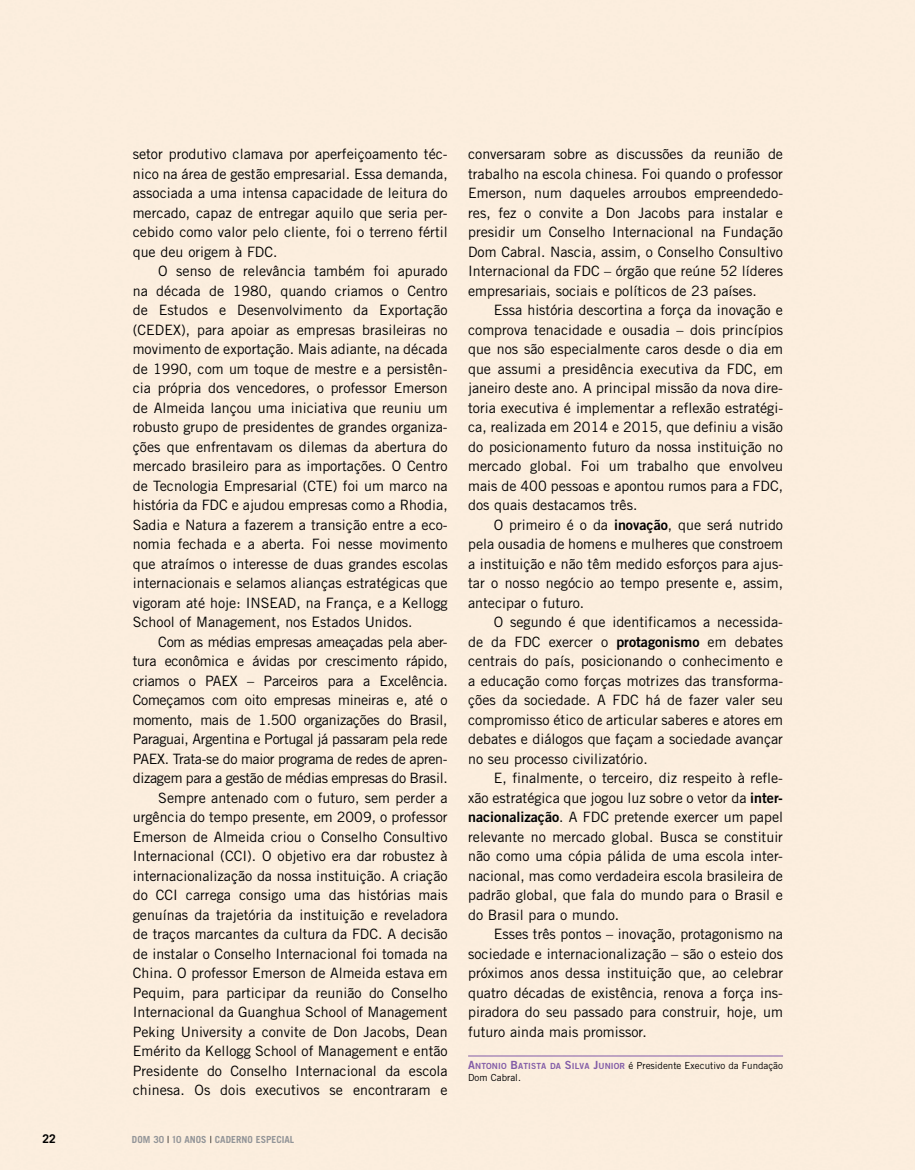
<style>
.page{position:relative;width:915px;height:1170px;background:#fff}
.page>*{position:absolute;margin:0;border:0;box-sizing:border-box;transform-origin:0 0}
.t1{font:14.25px/19.5px "Trade Gothic LT Std";color:#000;text-align:justify}
.t2{font:700 12px "Trade Gothic LT Std";color:#000}
.t3{font:9.75px/12.3px "Trade Gothic LT Std";color:#000}
.t4{font:700 9.75px "Trade Gothic LT Std";color:#939598}
.s1{font-weight:400;color:#000}
.s2{font-family:"Trade Gothic LT Std Bd 2"}
.s3{font-family:"Trade Gothic LT Std Bd 2";font-size:11.25px;color:#825ca7}
.s4{font-family:"Trade Gothic LT Std Bd 2";font-size:8.4px;color:#825ca7}
</style>
<div class="page">
<hr style="left:468px;top:1055px;width:314px;height:1px;background:#825ca7">
<p class="t1" style="left:133px;top:144px;width:316px">setor produtivo clamava por aperfeiçoamento téc&shy;nico na área de gestão empresarial. Essa demanda, associada a uma intensa capacidade de leitura do mercado, capaz de entregar aquilo que seria per&shy;cebido como valor pelo cliente, foi o terreno fértil que deu origem à FDC.</p>
<p class="t1" style="left:133px;top:261px;width:316px;text-indent:26px">O senso de relevância também foi apurado na década de 1980, quando criamos o Centro de Estudos e Desenvolvimento da Exportação (CEDEX), para apoiar as empresas brasileiras no movimento de exportação. Mais adiante, na década de 1990, com um toque de mestre e a persistên&shy;cia própria dos vencedores, o professor Emerson de Almeida lançou uma iniciativa que reuniu um robusto grupo de presidentes de grandes organiza&shy;ções que enfrentavam os dilemas da abertura do mercado brasileiro para as importações. O Centro de Tecnologia Empresarial (CTE) foi um marco na história da FDC e ajudou empresas como a Rhodia, Sadia e Natura a fazerem a transição entre a eco&shy;nomia fechada e a aberta. Foi nesse movimento que atraímos o interesse de duas grandes escolas internacionais e selamos alianças estratégicas que vigoram até hoje: INSEAD, na França, e a Kellogg School of Management, nos Estados Unidos.</p>
<p class="t1" style="left:133px;top:631px;width:316px;text-align:right">Com as médias empresas ameaçadas pela aber&shy;tura econômica e ávidas por crescimento rápido, criamos o PAEX – Parceiros para a Excelência.<br>Começamos com oito empresas mineiras e, até o momento, mais de 1.500 organizações do Brasil, Paraguai, Argentina e Portugal já passaram pela rede PAEX. Trata-se do maior programa de redes de apren&shy;dizagem para a gestão de médias empresas do Brasil.<br>Sempre antenado com o futuro, sem perder a urgência do tempo presente, em 2009, o professor Emerson de Almeida criou o Conselho Consultivo Internacional (CCI). O objetivo era dar robustez à internacionalização da nossa instituição. A criação do CCI carrega consigo uma das histórias mais genuínas da trajetória da instituição e reveladora de traços marcantes da cultura da FDC. A decisão de instalar o Conselho Internacional foi tomada na China. O professor Emerson de Almeida estava em Pequim, para participar da reunião do Conselho Internacional da Guanghua School of Management Peking University a convite de Don Jacobs, Dean Emérito da Kellogg School of Management e então Presidente do Conselho Internacional da escola chinesa. Os dois executivos se encontraram e</p>
<p class="t2" style="left:43px;top:1131px;width:15px">22</p>
<p class="t4" style="left:132px;top:1132px;width:164px">DOM 30 <span class="s1">|</span> 10 ANOS <span class="s1">|</span> CADERNO ESPECIAL</p>
<p class="t1" style="left:468px;top:144px;width:316px">conversaram sobre as discussões da reunião de trabalho na escola chinesa. Foi quando o professor Emerson, num daqueles arroubos empreendedo&shy;res, fez o convite a Don Jacobs para instalar e presidir um Conselho Internacional na Fundação Dom Cabral. Nascia, assim, o Conselho Consultivo Internacional da FDC – órgão que reúne 52 líderes empresariais, sociais e políticos de 23 países.</p>
<p class="t1" style="left:468px;top:300px;width:316px;text-indent:26px">Essa história descortina a força da inovação e comprova tenacidade e ousadia – dois princípios que nos são especialmente caros desde o dia em que assumi a presidência executiva da FDC, em janeiro deste ano. A principal missão da nova dire&shy;toria executiva é implementar a reflexão estratégi&shy;ca, realizada em 2014 e 2015, que definiu a visão do posicionamento futuro da nossa instituição no mercado global. Foi um trabalho que envolveu mais de 400 pessoas e apontou rumos para a FDC, dos quais destacamos três.</p>
<p class="t1" style="left:468px;top:514px;width:316px;text-indent:26px">O primeiro é o da <span class="s2">inovação</span>, que será nutrido pela ousadia de homens e mulheres que constroem a instituição e não têm medido esforços para ajus&shy;tar o nosso negócio ao tempo presente e, assim, antecipar o futuro.</p>
<p class="t1" style="left:468px;top:612px;width:316px;text-indent:26px">O segundo é que identificamos a necessida&shy;de da FDC exercer o <span class="s2">protagonismo</span> em debates centrais do país, posicionando o conhecimento e a educação como forças motrizes das transforma&shy;ções da sociedade. A FDC há de fazer valer seu compromisso ético de articular saberes e atores em debates e diálogos que façam a sociedade avançar no seu processo civilizatório.</p>
<p class="t1" style="left:468px;top:768px;width:316px;text-indent:26px">E, finalmente, o terceiro, diz respeito à refle&shy;xão estratégica que jogou luz sobre o vetor da <span class="s2">inter&shy;nacionalização</span>. A FDC pretende exercer um papel relevante no mercado global. Busca se constituir não como uma cópia pálida de uma escola inter&shy;nacional, mas como verdadeira escola brasileira de padrão global, que fala do mundo para o Brasil e do Brasil para o mundo.</p>
<p class="t1" style="left:468px;top:924px;width:316px;text-indent:26px">Esses três pontos – inovação, protagonismo na sociedade e internacionalização – são o esteio dos próximos anos dessa instituição que, ao celebrar quatro décadas de existência, renova a força ins&shy;piradora do seu passado para construir, hoje, um futuro ainda mais promissor.</p>
<p class="t3" style="left:468px;top:1059px;width:316px"><span class="s3">A</span><span class="s4">NTONIO</span> <span class="s3">B</span><span class="s4">ATISTA DA</span> <span class="s3">S</span><span class="s4">ILVA</span> <span class="s3">J</span><span class="s4">UNIOR</span> é Presidente Executivo da Fundação<br>Dom Cabral.</p>
</div>
